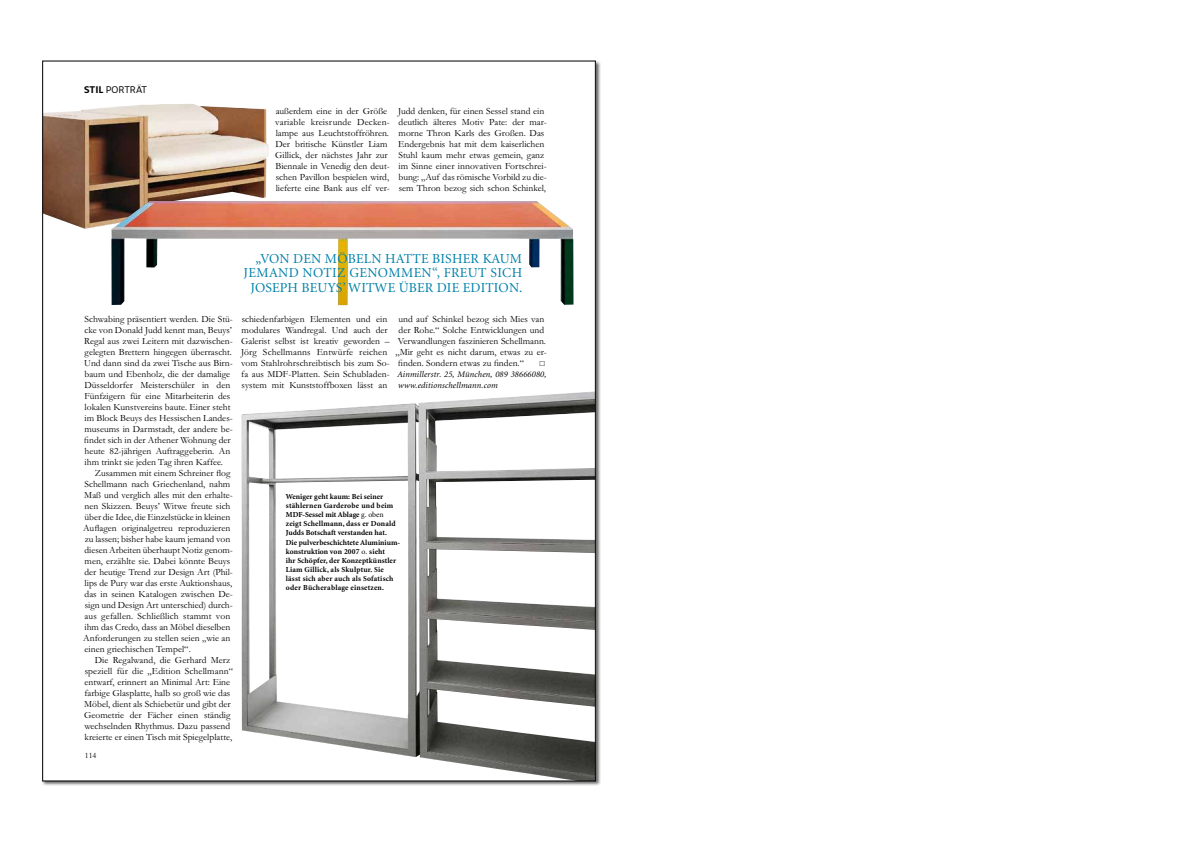
<style>
.page{position:relative;width:1191px;height:842px;background:#fff}
.page>*{position:absolute;margin:0;border:0;box-sizing:border-box;transform-origin:0 0}
.t1{font:13.7px/14.2px "Minion";letter-spacing:.015em;color:#0081a9;text-align:right}
.t2{font:9.6px/11px "Garamond";color:#000}
.t3{font:9.6px "Monitor";letter-spacing:-.005em;color:#000}
.t4{font:italic 8.7px/11px "Minion";letter-spacing:.015em;color:#000}
.t5{font:8.2px "Garamond";color:#000}
.t6{font:700 7.7px/9.2px "Minion";letter-spacing:.015em;color:#000}
.s1{font-weight:700}
.s2{font-weight:400}
</style>
<div class="page">
<div style="left:42px;top:60px;width:559px;height:726px;background:#000;opacity:.6"></div>
<div style="left:43px;top:61px;width:552px;height:720px;background:#fff"></div>
<img style="left:45px;top:104px;width:224px;height:125px">
<img style="left:241px;top:391px;width:352px;height:388px">
<img style="left:111px;top:201px;width:462px;height:104px">
<p class="t3" style="left:84px;top:83px;width:64px"><span class="s1">STIL</span> PORTRÄT</p>
<p class="t2" style="left:398px;top:105px;width:150px">Judd denken, für einen Sessel stand ein deutlich älteres Motiv Pate: der mar&shy;morne Thron Karls des Großen. Das Endergebnis hat mit dem kaiserlichen Stuhl kaum mehr etwas gemein, ganz im Sinne einer innovativen Fortschrei&shy;bung: „Auf das römische Vorbild zu die&shy;sem Thron bezog sich schon Schinkel,</p>
<p class="t2" style="left:275px;top:106px;width:116px">außerdem eine in der Größe variable kreisrunde Decken&shy;lampe aus Leuchtstoffröhren.<br>Der britische Künstler Liam<br>Gillick, der nächstes Jahr zur<br>Biennale in Venedig den deut&shy;schen Pavillon bespielen wird, lieferte eine Bank aus elf ver-</p>
<h1 class="t1" style="left:244px;top:252px;width:280px">„VON DEN MÖBELN HATTE BISHER KAUM<br>JEMAND NOTIZ GENOMMEN“, FREUT SICH<br>JOSEPH BEUYS’ WITWE ÜBER DIE EDITION.</h1>
<p class="t2" style="left:84px;top:314px;width:150px">Schwabing präsentiert werden. Die Stü&shy;cke von Donald Judd kennt man, Beuys’ Regal aus zwei Leitern mit dazwischen&shy;gelegten Brettern hingegen überrascht.<br>Und dann sind da zwei Tische aus Birn&shy;baum und Ebenholz, die der damalige Düsseldorfer Meisterschüler in den Fünfzigern für eine Mitarbeiterin des lokalen Kunstvereins baute. Einer steht im Block Beuys des Hessischen Landes&shy;museums in Darmstadt, der andere be&shy;findet sich in der Athener Wohnung der heute 82-jährigen Auftraggeberin. An ihm trinkt sie jeden Tag ihren Kaffee.</p>
<p class="t2" style="left:83px;top:468px;width:151px;text-indent:11px">Zusammen mit einem Schreiner flog Schellmann nach Griechenland, nahm Maß und verglich alles mit den erhalte&shy;nen Skizzen. Beuys’ Witwe freute sich über die Idee, die Einzelstücke in kleinen Auflagen originalgetreu reproduzieren zu lassen; bisher habe kaum jemand von diesen Arbeiten überhaupt Notiz genom&shy;men, erzählte sie. Dabei könnte Beuys der heutige Trend zur Design Art (Phil&shy;lips de Pury war das erste Auktionshaus, das in seinen Katalogen zwischen De&shy;sign und Design Art unterschied) durch&shy;aus gefallen. Schließlich stammt von ihm das Credo, dass an Möbel dieselben Anforderungen zu stellen seien „wie an einen griechischen Tempel“.</p>
<p class="t2" style="left:84px;top:655px;width:150px;text-indent:11px">Die Regalwand, die Gerhard Merz speziell für die „Edition Schellmann“ entwarf, erinnert an Minimal Art: Eine farbige Glasplatte, halb so groß wie das Möbel, dient als Schiebetür und gibt der Geometrie der Fächer einen ständig wechselnden Rhythmus. Dazu passend kreierte er einen Tisch mit Spiegelplatte,</p>
<p class="t2" style="left:241px;top:314px;width:150px">schiedenfarbigen Elementen und ein modulares Wandregal. Und auch der Galerist selbst ist kreativ geworden – Jörg Schellmanns Entwürfe reichen vom Stahlrohrschreibtisch bis zum So&shy;fa aus MDF-Platten. Sein Schubladen&shy;system mit Kunststoffboxen lässt an</p>
<p class="t2" style="left:398px;top:314px;width:147px">und auf Schinkel bezog sich Mies van</p>
<p class="t2" style="left:398px;top:325px;width:147px">der Rohe.“ Solche Entwicklungen und</p>
<p class="t2" style="left:398px;top:336px;width:150px">Verwandlungen faszinieren Schellmann.</p>
<p class="t2" style="left:395px;top:347px;width:153px">„Mir geht es nicht darum, etwas zu er-</p>
<p class="t2" style="left:398px;top:358px;width:128px">finden. Sondern etwas zu finden.“</p>
<p class="t4" style="left:397px;top:369px;width:151px">Ainmillerstr. 25, München, 089 38666080, www.editionschellmann.com</p>
<p class="t6" style="left:286px;top:492px;width:116px">Weniger geht kaum: Bei seiner stählernen Garderobe und beim<br>MDF-Sessel mit Ablage <span class="s2">G. OBEN </span>zeigt Schellmann, dass er Donald<br>Judds Botschaft verstanden hat.<br>Die pulverbeschichtete Aluminium&shy;konstruktion von 2007 <span class="s2">O.</span> sieht<br>ihr Schöpfer, der Konzeptkünstler<br>Liam Gillick, als Skulptur. Sie lässt sich aber auch als Sofatisch oder Bücherablage einsetzen.</p>
<p class="t5" style="left:85px;top:751px;width:13px">114</p>
</div>
